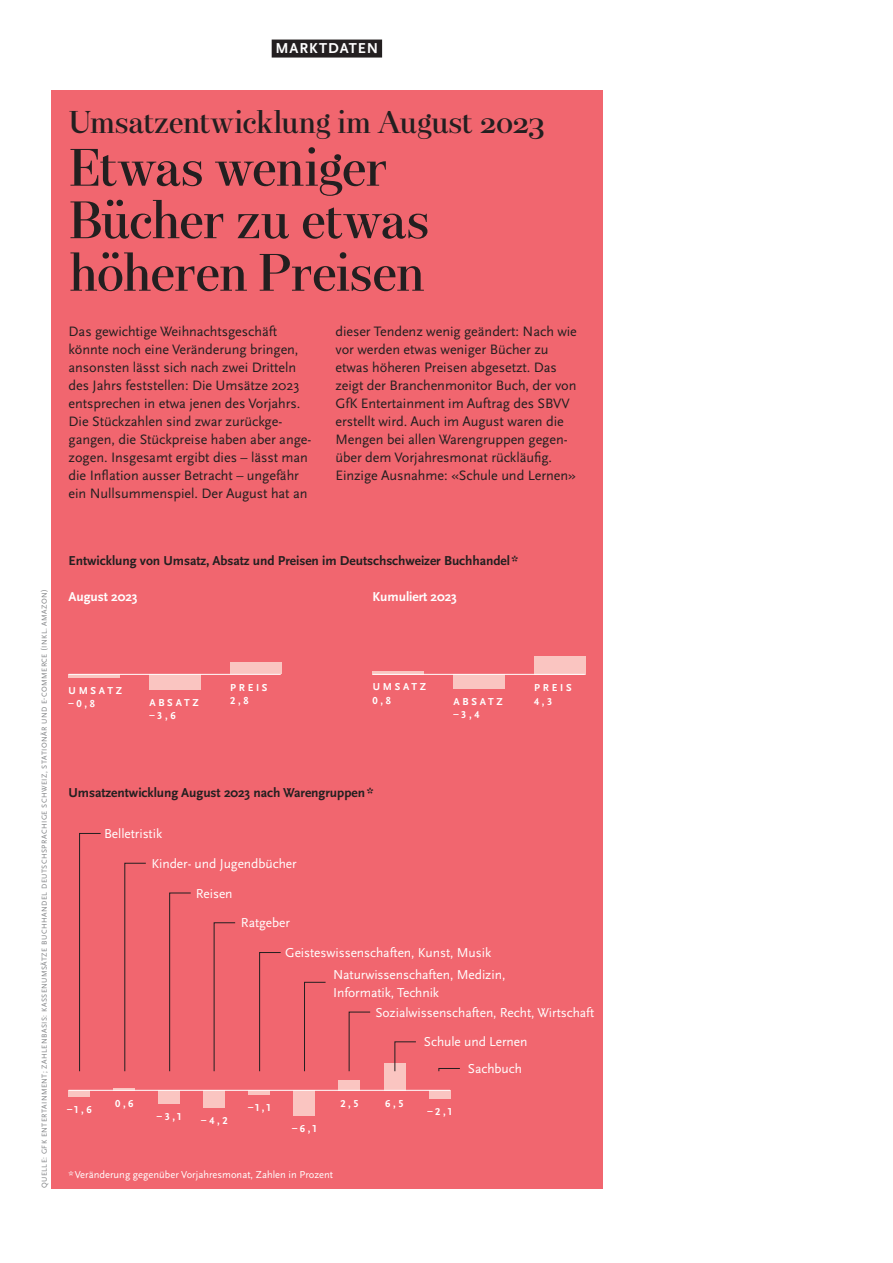
<style>
.page{position:relative;width:893px;height:1263px;background:#fff}
.page>*{position:absolute;margin:0;border:0;box-sizing:border-box;transform-origin:0 0}
.t1{font:500 52.5px/52.5px "Narziss Text";letter-spacing:-.05em;color:#231f20}
.t2{font:500 31.5px "Narziss Text";letter-spacing:-.04em;color:#231f20}
.t3{font:700 15px "Scala Sans OT";letter-spacing:.06em;color:#fff}
.t4{font:14.25px/18px "Scala Sans OT";letter-spacing:-.005em;color:#231f20}
.t5{font:13.5px/29.5px "Scala Sans OT";letter-spacing:-.005em;color:#fff}
.t6{font:700 13.5px "Scala Sans OT";letter-spacing:-.005em;color:#231f20}
.t7{font:700 13.5px "Scala Sans OT";letter-spacing:-.005em;color:#fff}
.t8{font:700 10.5px/13.5px "Scala Sans OT";letter-spacing:.26em;color:#fff}
.t9{font:10.5px "Scala Sans OT";color:#fff}
.t10{font:7.5px "Scala Sans OT";letter-spacing:.06em;color:#808285}
</style>
<div class="page">
<div style="left:51px;top:90px;width:552px;height:1098px;background:#f1666f"></div>
<div style="left:272px;top:40px;width:110px;height:18px;background:#231f20"></div>
<div style="left:453px;top:674px;width:51px;height:15px;background:#fac5c1"></div>
<hr style="left:373px;top:671px;width:51px;height:3px;background:#fac5c1">
<div style="left:534px;top:656px;width:51px;height:18px;background:#fac5c1"></div>
<hr style="left:373px;top:674px;width:212px;height:1px;background:#fff">
<div style="left:149px;top:674px;width:51px;height:16px;background:#fac5c1"></div>
<hr style="left:69px;top:674px;width:51px;height:4px;background:#fac5c1">
<div style="left:230px;top:662px;width:51px;height:12px;background:#fac5c1"></div>
<hr style="left:69px;top:674px;width:212px;height:1px;background:#fff">
<div style="left:159px;top:1090px;width:21px;height:13px;background:#fac5c1"></div>
<div style="left:69px;top:1090px;width:21px;height:7px;background:#fac5c1"></div>
<div style="left:384px;top:1063px;width:21px;height:27px;background:#fac5c1"></div>
<div style="left:429px;top:1090px;width:21px;height:9px;background:#fac5c1"></div>
<div style="left:339px;top:1080px;width:21px;height:10px;background:#fac5c1"></div>
<div style="left:294px;top:1090px;width:21px;height:26px;background:#fac5c1"></div>
<div style="left:249px;top:1090px;width:21px;height:5px;background:#fac5c1"></div>
<div style="left:204px;top:1090px;width:21px;height:18px;background:#fac5c1"></div>
<hr style="left:114px;top:1088px;width:21px;height:2px;background:#fac5c1">
<hr style="left:69px;top:1090px;width:381px;height:1px;background:#fff">
<svg style="left:79px;top:833px;width:22px;height:239px"></svg>
<svg style="left:394px;top:1041px;width:22px;height:31px"></svg>
<svg style="left:438px;top:1068px;width:22px;height:4px"></svg>
<svg style="left:348px;top:1011px;width:23px;height:61px"></svg>
<svg style="left:304px;top:981px;width:22px;height:91px"></svg>
<svg style="left:259px;top:952px;width:22px;height:120px"></svg>
<svg style="left:213px;top:922px;width:23px;height:150px"></svg>
<svg style="left:169px;top:892px;width:22px;height:180px"></svg>
<svg style="left:124px;top:862px;width:22px;height:210px"></svg>
<p class="t3" style="left:276px;top:40px;width:104px">MARKTDATEN</p>
<h2 class="t2" style="left:69px;top:105px;width:478px">Umsatzentwicklung im August 2023</h2>
<h1 class="t1" style="left:69px;top:142px;width:363px">Etwas weniger<br>Bücher zu etwas höheren Preisen</h1>
<p class="t4" style="left:69px;top:323px;width:244px">Das gewichtige Weihnachtsgeschäft könnte noch eine Veränderung bringen, ansonsten lässt sich nach zwei Dritteln des Jahrs feststellen: Die Umsätze 2023 entsprechen in etwa jenen des Vorjahrs.<br>Die Stückzahlen sind zwar zurückge&shy;gangen, die Stückpreise haben aber ange&shy;zogen. Insgesamt ergibt dies – lässt man die Inflation ausser Betracht – ungefähr ein Nullsummenspiel. Der August hat an</p>
<p class="t4" style="left:335px;top:323px;width:243px">dieser Tendenz wenig geändert: Nach wie vor werden etwas weniger Bücher zu etwas höheren Preisen abgesetzt. Das zeigt der Branchenmonitor Buch, der von GfK Entertainment im Auftrag des SBVV erstellt wird. Auch im August waren die Mengen bei allen Warengruppen gegen&shy;über dem Vorjahresmonat rückläufig.<br>Einzige Ausnahme: «Schule und Lernen»</p>
<p class="t10" style="left:40px;top:1188px;width:601px;rotate:-90deg">QUELLE: GFK ENTERTAINMENT; ZAHLENBASIS: KASSENUMSÄTZE BUCHHANDEL DEUTSCHSPRACHIGE SCHWEIZ, STATIONÄR UND E-COMMERCE (INKL. AMAZON)</p>
<p class="t6" style="left:69px;top:553px;width:451px">Entwicklung von Umsatz, Absatz und Preisen im Deutschschweizer Buchhandel*</p>
<p class="t7" style="left:69px;top:589px;width:70px">August 2023</p>
<p class="t7" style="left:373px;top:589px;width:86px">Kumuliert 2023</p>
<p class="t8" style="left:69px;top:684px;width:55px">UMSATZ –0,8</p>
<p class="t8" style="left:149px;top:696px;width:51px">ABSATZ –3,6</p>
<p class="t8" style="left:230px;top:681px;width:39px">PREIS<br>2,8</p>
<p class="t8" style="left:373px;top:680px;width:55px">UMSATZ<br>0,8</p>
<p class="t8" style="left:453px;top:695px;width:51px">ABSATZ –3,4</p>
<p class="t8" style="left:534px;top:681px;width:39px">PREIS<br>4,3</p>
<p class="t6" style="left:69px;top:785px;width:306px">Umsatzentwicklung August 2023 nach Warengruppen*</p>
<p class="t5" style="left:104px;top:819px;width:60px">Belletristik</p>
<p class="t5" style="left:196px;top:849px;width:102px;text-indent:-44px">Kinder- und Jugendbücher<br>Reisen</p>
<p class="t5" style="left:241px;top:908px;width:51px">Ratgeber</p>
<p class="t5" style="left:333px;top:942px;width:174px;line-height:22.2px;text-indent:-48px">Geisteswissenschaften, Kunst, Musik<br>Naturwissenschaften, Medizin,</p>
<p class="t5" style="left:375px;top:983px;width:220px;line-height:19.4px;text-indent:-42px">Informatik, Technik<br>Sozialwissenschaften, Recht, Wirtschaft</p>
<p class="t5" style="left:468px;top:1029px;width:61px;line-height:26.7px;text-indent:-44px">Schule und Lernen<br>Sachbuch</p>
<p class="t8" style="left:67px;top:1103px;width:26px">–1,6</p>
<p class="t8" style="left:115px;top:1096px;width:20px">0,6</p>
<p class="t8" style="left:157px;top:1110px;width:26px">–3,1</p>
<p class="t8" style="left:201px;top:1114px;width:28px">–4,2</p>
<p class="t8" style="left:248px;top:1101px;width:24px">–1,1</p>
<p class="t8" style="left:292px;top:1122px;width:26px">–6,1</p>
<p class="t8" style="left:340px;top:1096px;width:20px">2,5</p>
<p class="t9" style="left:69px;top:1169px;width:266px">*Veränderung gegenüber Vorjahresmonat, Zahlen in Prozent</p>
<p class="t8" style="left:385px;top:1096px;width:20px">6,5</p>
<p class="t8" style="left:428px;top:1105px;width:26px">–2,1</p>
</div>
